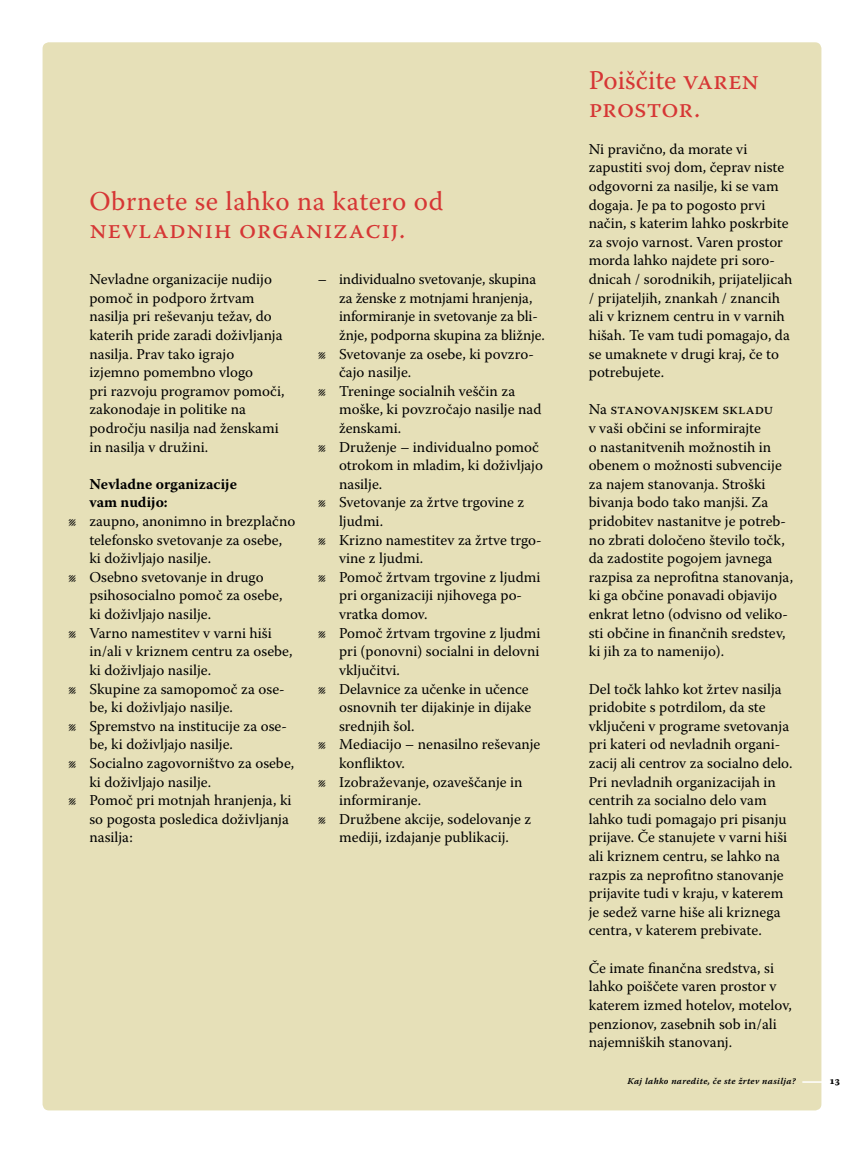
<style>
.page{position:relative;width:864px;height:1153px;background:#fff}
.page>*{position:absolute;margin:0;border:0;box-sizing:border-box;transform-origin:0 0}
.t1{font:27px/27.9px "Warnock Pro";letter-spacing:.02em;color:#d63635}
.t2{font:27px/27.9px "Warnock Pro";color:#d63635}
.t3{font:15px/18.6px "Warnock Pro";color:#000}
.t4{font:700 15px/18.6px "Warnock Pro";color:#000}
.t5{font:10.5px "Warnock Pro Bold Capt";color:#000}
.t6{font:9px "Warnock Pro Semibold It Capt";letter-spacing:.03em;color:#000}
</style>
<div class="page">
<div style="left:43px;top:42px;width:778px;height:1068px;background:#e6e0b8;border-radius:6px"></div>
<svg style="left:802px;top:1081px;width:19px;height:1px"></svg>
<p class="t3" style="left:68px;top:511px;width:10px">l</p>
<p class="t3" style="left:68px;top:567px;width:10px">l</p>
<p class="t3" style="left:68px;top:623px;width:10px">l</p>
<p class="t3" style="left:68px;top:679px;width:10px">l</p>
<p class="t3" style="left:68px;top:716px;width:10px">l</p>
<p class="t3" style="left:68px;top:753px;width:10px">l</p>
<p class="t3" style="left:68px;top:790px;width:10px">l</p>
<h1 class="t1" style="left:89px;top:186px;width:355px">Obrnete se lahko na katero od nevladnih organizacij.</h1>
<p class="t3" style="left:339px;top:269px;width:207px">individualno svetovanje, skupina za ženske z motnjami hranjenja, informiranje in svetovanje za bli&shy;žnje, podporna skupina za bližnje.<br>Svetovanje za osebe, ki povzro&shy;čajo nasilje.<br>Treninge socialnih veščin za moške, ki povzročajo nasilje nad ženskami.<br>Druženje – individualno pomoč otrokom in mladim, ki doživljajo nasilje.<br>Svetovanje za žrtve trgovine z ljudmi.<br>Krizno namestitev za žrtve trgo&shy;vine z ljudmi.<br>Pomoč žrtvam trgovine z ljudmi pri organizaciji njihovega po&shy;vratka domov.<br>Pomoč žrtvam trgovine z ljudmi pri (ponovni) socialni in delovni vključitvi.<br>Delavnice za učenke in učence osnovnih ter dijakinje in dijake srednjih šol.<br>Mediacijo – nenasilno reševanje konfliktov.<br>Izobraževanje, ozaveščanje in informiranje.<br>Družbene akcije, sodelovanje z mediji, izdajanje publikacij.</p>
<p class="t3" style="left:89px;top:269px;width:197px">Nevladne organizacije nudijo pomoč in podporo žrtvam nasilja pri reševanju težav, do katerih pride zaradi doživljanja nasilja. Prav tako igrajo izjemno pomembno vlogo<br>pri razvoju programov pomoči, zakonodaje in politike na področju nasilja nad ženskami in nasilja v družini.</p>
<p class="t4" style="left:89px;top:474px;width:149px">Nevladne organizacije vam nudijo:</p>
<p class="t3" style="left:89px;top:511px;width:207px">zaupno, anonimno in brezplačno telefonsko svetovanje za osebe, ki doživljajo nasilje.<br>Osebno svetovanje in drugo psihosocialno pomoč za osebe, ki doživljajo nasilje.<br>Varno namestitev v varni hiši in/ali v kriznem centru za osebe, ki doživljajo nasilje.<br>Skupine za samopomoč za ose&shy;be, ki doživljajo nasilje.<br>Spremstvo na institucije za ose&shy;be, ki doživljajo nasilje.<br>Socialno zagovorništvo za osebe, ki doživljajo nasilje.<br>Pomoč pri motnjah hranjenja, ki so pogosta posledica doživljanja nasilja:</p>
<p class="t3" style="left:317px;top:269px;width:11px">–</p>
<p class="t3" style="left:317px;top:344px;width:10px">l</p>
<p class="t3" style="left:317px;top:381px;width:10px">l</p>
<p class="t3" style="left:317px;top:437px;width:10px">l</p>
<p class="t3" style="left:317px;top:493px;width:10px">l</p>
<p class="t3" style="left:317px;top:530px;width:10px">l</p>
<p class="t3" style="left:317px;top:567px;width:10px">l</p>
<p class="t3" style="left:317px;top:623px;width:10px">l</p>
<p class="t3" style="left:317px;top:679px;width:10px">l</p>
<p class="t3" style="left:317px;top:734px;width:10px">l</p>
<p class="t3" style="left:317px;top:772px;width:10px">l</p>
<p class="t3" style="left:317px;top:809px;width:10px">l</p>
<h1 class="t2" style="left:588px;top:65px;width:172px">Poiščite varen prostor.</h1>
<p class="t3" style="left:588px;top:139px;width:205px">Ni pravično, da morate vi zapustiti svoj dom, čeprav niste odgovorni za nasilje, ki se vam dogaja. Je pa to pogosto prvi način, s katerim lahko poskrbite za svojo varnost. Varen prostor morda lahko najdete pri soro&shy;dnicah / sorodnikih, prijateljicah / prijateljih, znankah / znancih ali v kriznem centru in v varnih hišah. Te vam tudi pomagajo, da se umaknete v drugi kraj, če to potrebujete.</p>
<p class="t3" style="left:588px;top:400px;width:206px">Na stanovanjskem skladu<br>v vaši občini se informirajte<br>o nastanitvenih možnostih in obenem o možnosti subvencije za najem stanovanja. Stroški bivanja bodo tako manjši. Za pridobitev nastanitve je potreb&shy;no zbrati določeno število točk, da zadostite pogojem javnega razpisa za neprofitna stanovanja, ki ga občine ponavadi objavijo enkrat letno (odvisno od veliko&shy;sti občine in finančnih sredstev, ki jih za to namenijo).</p>
<p class="t3" style="left:588px;top:679px;width:205px">Del točk lahko kot žrtev nasilja pridobite s potrdilom, da ste vključeni v programe svetovanja pri kateri od nevladnih organi&shy;zacij ali centrov za socialno delo.<br>Pri nevladnih organizacijah in centrih za socialno delo vam lahko tudi pomagajo pri pisanju prijave. Če stanujete v varni hiši ali kriznem centru, se lahko na razpis za neprofitno stanovanje prijavite tudi v kraju, v katerem je sedež varne hiše ali kriznega centra, v katerem prebivate.</p>
<p class="t3" style="left:588px;top:958px;width:205px">Če imate finančna sredstva, si lahko poiščete varen prostor v katerem izmed hotelov, motelov, penzionov, zasebnih sob in/ali najemniških stanovanj.</p>
<p class="t6" style="left:627px;top:1075px;width:170px">Kaj lahko naredite, če ste žrtev nasilja?</p>
<p class="t5" style="left:829px;top:1074px;width:11px">13</p>
</div>
